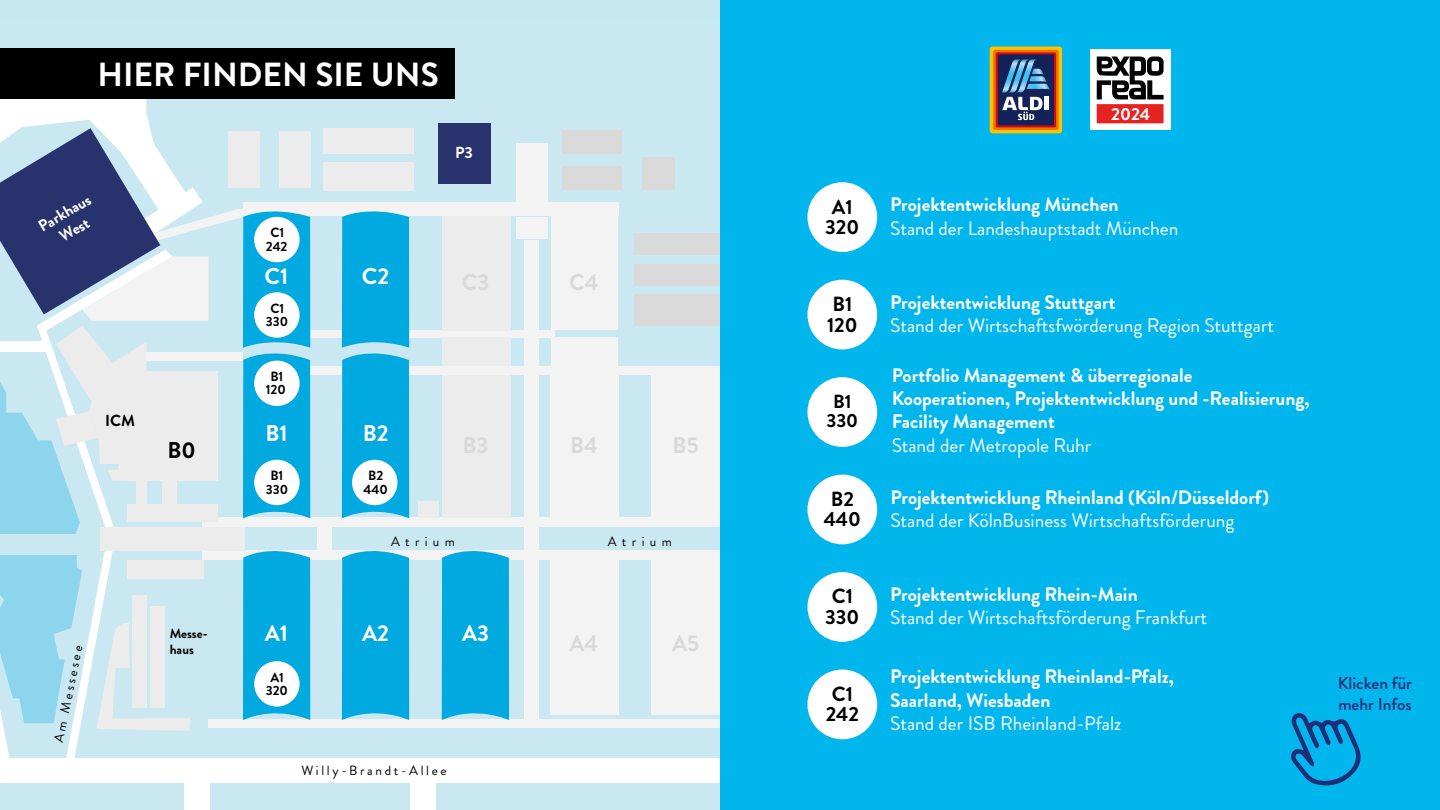
<style>
.page{position:relative;width:1440px;height:810px;background:#fff}
.page>*{position:absolute;margin:0;border:0;box-sizing:border-box;transform-origin:0 0}
.t1{font:700 33.38px "Brandon Grotesque";color:#fff}
.t2{font:700 22.8px "Brandon Grotesque";color:#fff}
.t3{font:700 22.8px "Brandon Grotesque";color:#d9d9d9}
.t4{font:700 22.8px "Brandon Grotesque";color:#000}
.t5{font:700 20.48px/20.5px "Brandon Grotesque";color:#000;text-align:center}
.t6{font:700 19.5px/23.2px "Brandon Grotesque";color:#fff}
.t7{font:19.5px "Brandon Grotesque";color:#fff}
.t8{font:700 19.05px/19px "Brandon Grotesque";color:#000;text-align:center}
.t9{font:700 17.4px "Brandon Grotesque";color:#fff}
.t10{font:500 17.25px/20.7px "Brandon Grotesque";color:#202b77}
.t11{font:700 16.05px/19.3px "Brandon Grotesque";color:#fff;text-align:center}
.t12{font:700 16.05px "Brandon Grotesque";color:#000}
.t13{font:13.35px "Brandon Grotesque";letter-spacing:.2em;color:#010202}
.t14{font:700 13.35px/13.4px "Brandon Grotesque";color:#000;text-align:center}
.t15{font:700 13.35px/16px "Brandon Grotesque";color:#010202}
</style>
<div class="page">
<div style="left:720px;top:0;width:720px;height:810px;background:#00b6ed"></div>
<div style="left:0;top:0;width:720px;height:810px;background:#c7e8f1"></div>
<div style="left:243px;top:202px;width:375px;height:14px;background:#f3f3f3"></div>
<div style="left:243px;top:331px;width:311px;height:7px;background:#f3f3f3"></div>
<div style="left:244px;top:366px;width:476px;height:9px;background:#f3f3f3"></div>
<div style="left:202px;top:517px;width:518px;height:10px;background:#f3f3f3"></div>
<div style="left:202px;top:550px;width:518px;height:10px;background:#f3f3f3"></div>
<div style="left:209px;top:719px;width:511px;height:8px;background:#f3f3f3"></div>
<div style="left:525px;top:240px;width:14px;height:482px;background:#f3f3f3"></div>
<div style="left:317px;top:525px;width:15px;height:28px;background:#f3f3f3"></div>
<div style="left:100px;top:527px;width:144px;height:23px;background:#ececec"></div>
<div style="left:127px;top:560px;width:76px;height:19px;background:#ececec"></div>
<div style="left:442px;top:216px;width:69px;height:114px;background:#ececec"></div>
<div style="left:442px;top:338px;width:69px;height:28px;background:#ececec"></div>
<div style="left:551px;top:338px;width:67px;height:28px;background:#f3f3f3"></div>
<div style="left:551px;top:216px;width:67px;height:114px;background:#f3f3f3"></div>
<div style="left:517px;top:143px;width:31px;height:59px;background:#f3f3f3"></div>
<div style="left:279px;top:132px;width:32px;height:56px;background:#ececec"></div>
<div style="left:323px;top:162px;width:91px;height:29px;background:#ececec"></div>
<div style="left:323px;top:128px;width:91px;height:26px;background:#ececec"></div>
<div style="left:517px;top:217px;width:31px;height:22px;background:#f3f3f3"></div>
<div style="left:442px;top:376px;width:69px;height:142px;background:#ececec"></div>
<div style="left:419px;top:501px;width:20px;height:17px;background:#ececec"></div>
<div style="left:550px;top:375px;width:68px;height:142px;background:#f3f3f3"></div>
<div style="left:652px;top:375px;width:68px;height:142px;background:#f3f3f3"></div>
<div style="left:562px;top:131px;width:60px;height:23px;background:#dadada"></div>
<div style="left:562px;top:166px;width:60px;height:24px;background:#dadada"></div>
<div style="left:642px;top:157px;width:33px;height:33px;background:#dadada"></div>
<div style="left:634px;top:233px;width:86px;height:22px;background:#dadada"></div>
<div style="left:634px;top:264px;width:86px;height:22px;background:#dadada"></div>
<div style="left:634px;top:294px;width:86px;height:31px;background:#dadada"></div>
<div style="left:550px;top:561px;width:68px;height:154px;background:#f3f3f3"></div>
<div style="left:652px;top:561px;width:68px;height:154px;background:#f3f3f3"></div>
<div style="left:0;top:758px;width:720px;height:25px;background:#fff"></div>
<div style="left:184px;top:779px;width:26px;height:31px;background:#fff"></div>
<div style="left:410px;top:779px;width:25px;height:31px;background:#fff"></div>
<svg style="left:243px;top:543px;width:67px;height:177px;background:#15afe1"></svg>
<svg style="left:342px;top:211px;width:67px;height:307px;background:#0dade1"></svg>
<div style="left:342px;top:551px;width:67px;height:169px;background:#00a9e0"></div>
<div style="left:442px;top:551px;width:67px;height:169px;background:#00a9e0"></div>
<div style="left:438px;top:124px;width:52px;height:60px;background:#28336e"></div>
<svg style="left:0;top:551px;width:191px;height:207px"></svg>
<svg style="left:0;top:99px;width:310px;height:435px"></svg>
<div style="left:0;top:341px;width:48px;height:11px;background:#fff"></div>
<div style="left:254px;top:460px;width:46px;height:45px;background:#fff;border-radius:50%"></div>
<div style="left:254px;top:292px;width:46px;height:46px;background:#fff;border-radius:50%"></div>
<div style="left:254px;top:217px;width:46px;height:45px;background:#fff;border-radius:50%"></div>
<div style="left:352px;top:460px;width:45px;height:45px;background:#fff;border-radius:50%"></div>
<div style="left:254px;top:661px;width:46px;height:46px;background:#fff;border-radius:50%"></div>
<div style="left:254px;top:361px;width:46px;height:45px;background:#fff;border-radius:50%"></div>
<div style="left:990px;top:47px;width:72px;height:86px;background:#fdc300;border-radius:3px"></div>
<svg style="left:993px;top:50px;width:66px;height:80px"></svg>
<div style="left:996px;top:52px;width:60px;height:75px;background:linear-gradient(to bottom,#db0711,#db0711)"></div>
<div style="left:998px;top:54px;width:56px;height:71px;background:#152159"></div>
<svg style="left:1002px;top:59px;width:48px;height:61px"></svg>
<div style="left:1090px;top:50px;width:80px;height:80px;background:#fff"></div>
<div style="left:1097px;top:104px;width:67px;height:19px;background:#e52421"></div>
<svg style="left:1097px;top:57px;width:67px;height:42px"></svg>
<div style="left:0;top:49px;width:454px;height:50px;background:#000"></div>
<div style="left:807px;top:572px;width:70px;height:70px;background:#fff;border-radius:50%"></div>
<div style="left:807px;top:182px;width:70px;height:70px;background:#fff;border-radius:50%"></div>
<div style="left:807px;top:280px;width:70px;height:69px;background:#fff;border-radius:50%"></div>
<div style="left:807px;top:670px;width:70px;height:69px;background:#fff;border-radius:50%"></div>
<div style="left:807px;top:377px;width:70px;height:70px;background:#fff;border-radius:50%"></div>
<div style="left:807px;top:475px;width:70px;height:69px;background:#fff;border-radius:50%"></div>
<svg style="left:1291px;top:713px;width:70px;height:73px"></svg>
<h1 class="t1" style="left:98px;top:51px;width:343px">HIER FINDEN SIE UNS</h1>
<p class="t11" style="left:35px;top:220px;width:60px;rotate:-31deg">Parkhaus<br>West</p>
<p class="t12" style="left:105px;top:409px;width:31px">ICM</p>
<p class="t14" style="left:266px;top:226px;width:23px">C1<br>242</p>
<p class="t2" style="left:265px;top:261px;width:25px">C1</p>
<p class="t14" style="left:266px;top:302px;width:24px">C1<br>330</p>
<p class="t14" style="left:266px;top:370px;width:22px">B1<br>120</p>
<p class="t2" style="left:362px;top:261px;width:29px">C2</p>
<p class="t11" style="left:455px;top:143px;width:19px">P3</p>
<p class="t3" style="left:569px;top:266px;width:31px">C4</p>
<p class="t2" style="left:265px;top:417px;width:24px">B1</p>
<p class="t2" style="left:363px;top:417px;width:27px">B2</p>
<p class="t4" style="left:167px;top:434px;width:30px">B0</p>
<p class="t3" style="left:570px;top:429px;width:29px">B4</p>
<p class="t3" style="left:673px;top:429px;width:28px">B5</p>
<p class="t14" style="left:266px;top:469px;width:24px">B1<br>330</p>
<p class="t14" style="left:364px;top:469px;width:26px">B2<br>440</p>
<p class="t13" style="left:391px;top:532px;width:65px">Atrium</p>
<p class="t13" style="left:608px;top:532px;width:65px">Atrium</p>
<p class="t13" style="left:50px;top:741px;width:100px;rotate:-79deg">Am Messesee</p>
<p class="t15" style="left:170px;top:625px;width:40px">Messe&shy;haus</p>
<p class="t2" style="left:265px;top:618px;width:25px">A1</p>
<p class="t2" style="left:362px;top:618px;width:28px">A2</p>
<p class="t2" style="left:462px;top:618px;width:29px">A3</p>
<p class="t14" style="left:266px;top:671px;width:24px">A1<br>320</p>
<p class="t13" style="left:301px;top:761px;width:147px">Willy-Brandt-Allee</p>
<p class="t3" style="left:570px;top:627px;width:30px">A4</p>
<p class="t3" style="left:672px;top:627px;width:29px">A5</p>
<p class="t9" style="left:1111px;top:101px;width:41px">2024</p>
<p class="t5" style="left:825px;top:197px;width:36px">A1<br>320</p>
<p class="t5" style="left:827px;top:294px;width:32px;text-align:left">B1<br>120</p>
<p class="t8" style="left:826px;top:392px;width:33px">B1<br>330</p>
<p class="t6" style="left:890px;top:193px;width:230px">Projektentwicklung München</p>
<p class="t7" style="left:890px;top:214px;width:290px">Stand der Landeshauptstadt München</p>
<p class="t6" style="left:890px;top:291px;width:227px">Projektentwicklung Stuttgart</p>
<p class="t7" style="left:890px;top:312px;width:386px">Stand der Wirtschaftsfwörderung Region Stuttgart</p>
<p class="t6" style="left:892px;top:364px;width:419px">Portfolio Management &amp; überregionale<br>Kooperationen, Projektentwicklung und -Realisierung,<br>Facility Management</p>
<p class="t7" style="left:892px;top:431px;width:201px">Stand der Metropole Ruhr</p>
<p class="t5" style="left:824px;top:489px;width:39px">B2<br>440</p>
<p class="t6" style="left:890px;top:486px;width:380px">Projektentwicklung Rheinland (Köln/Düsseldorf)</p>
<p class="t7" style="left:890px;top:507px;width:345px">Stand der KölnBusiness Wirtschaftsförderung</p>
<p class="t5" style="left:825px;top:586px;width:36px">C1<br>330</p>
<p class="t5" style="left:826px;top:684px;width:35px;text-align:left">C1<br>242</p>
<p class="t6" style="left:890px;top:583px;width:249px">Projektentwicklung Rhein-Main</p>
<p class="t7" style="left:890px;top:604px;width:319px">Stand der Wirtschaftsförderung Frankfurt</p>
<p class="t6" style="left:890px;top:665px;width:285px">Projektentwicklung Rheinland-Pfalz,<br>Saarland, Wiesbaden</p>
<p class="t7" style="left:890px;top:710px;width:233px">Stand der ISB Rheinland-Pfalz</p>
<p class="t10" style="left:1338px;top:673px;width:76px">Klicken für mehr Infos</p>
</div>
